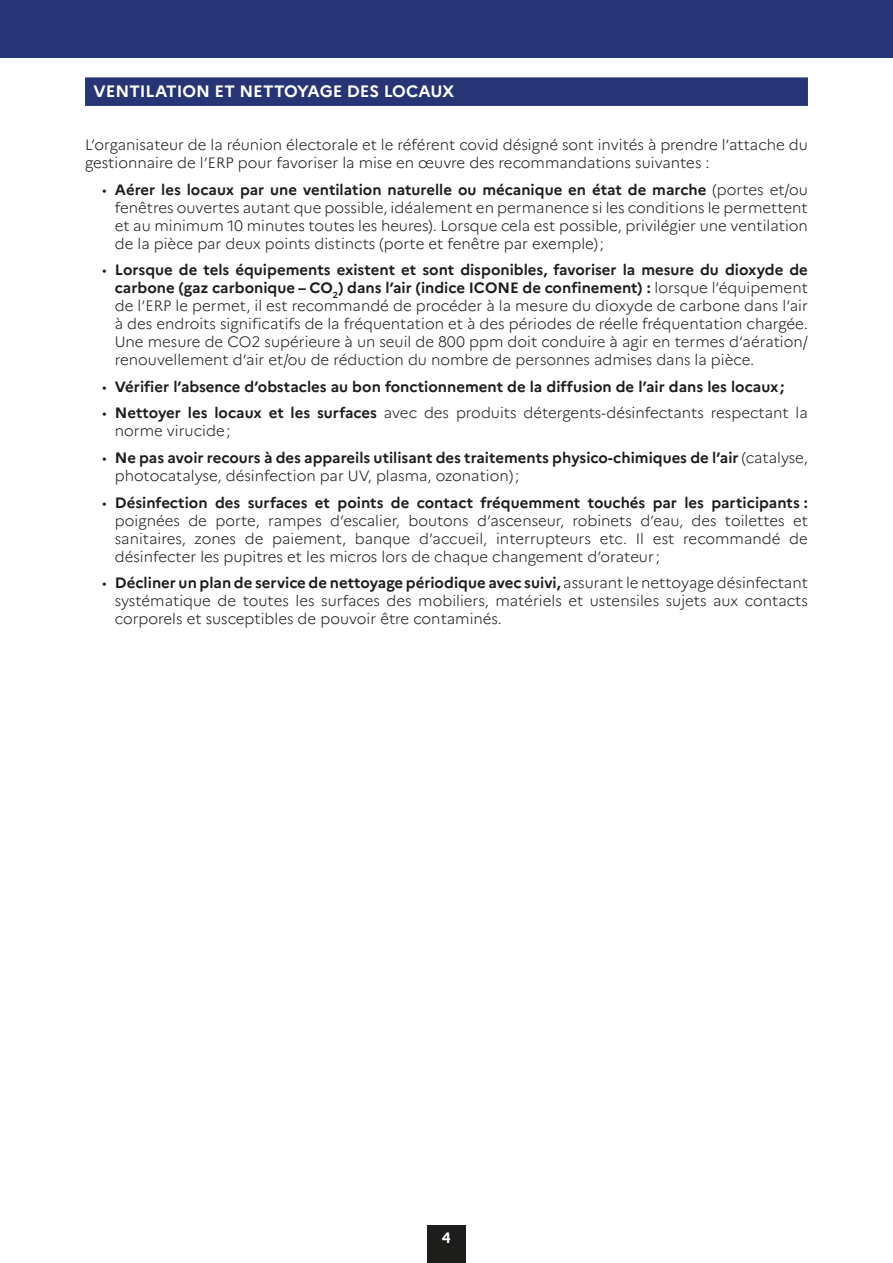
<style>
.page{position:relative;width:893px;height:1263px;background:#fff}
.page>*{position:absolute;margin:0;border:0;box-sizing:border-box;transform-origin:0 0}
.TITRE_PARTIE{font:700 16.5px "Marianne";color:#fff}
.Texte{font:300 15px/18px "Marianne";color:#1d1d1b;text-align:justify}
.t1{font:700 15px/18px "Marianne";color:#1d1d1b}
.t2{font:700 15px "Marianne";color:#fff}
.s1{font-weight:700}
.s2{font-weight:300}
</style>
<div class="page">
<div style="left:427px;top:1225px;width:39px;height:38px;background:#1d1d1b"></div>
<div style="left:0;top:0;width:893px;height:57px;background:#273475"></div>
<div style="left:85px;top:77px;width:723px;height:29px;background:#273475"></div>
<p class="TITRE_PARTIE" style="left:94px;top:81px;width:362px">VENTILATION ET NETTOYAGE DES LOCAUX</p>
<p class="Texte" style="left:85px;top:136px;width:724px">L’organisateur de la réunion électorale et le référent covid désigné sont invités à prendre l’attache du gestionnaire de l’ERP pour favoriser la mise en œuvre des recommandations suivantes :</p>
<p class="Texte" style="left:115px;top:181px;width:695px;text-indent:-13px">• <span class="s1">Aérer les locaux par une ventilation naturelle ou mécanique en état de marche</span> (portes et/ou fenêtres ouvertes autant que possible, idéalement en permanence si les conditions le permettent et au minimum 10 minutes toutes les heures). Lorsque cela est possible, privilégier une ventilation de la pièce par deux points distincts (porte et fenêtre par exemple);</p>
<p class="Texte" style="left:115px;top:261px;width:695px;text-indent:-13px">• <span class="s1">Lorsque de tels équipements existent et sont disponibles, favoriser la mesure du dioxyde de carbone (gaz carbonique – CO</span><sub>2</sub><span class="s1">) dans l’air (indice ICONE de confinement) :</span> lorsque l’équipement de l’ERP le permet, il est recommandé de procéder à la mesure du dioxyde de carbone dans l’air à des endroits significatifs de la fréquentation et à des périodes de réelle fréquentation chargée.<br>Une mesure de CO2 supérieure à un seuil de 800 ppm doit conduire à agir en termes d’aération/ renouvellement d’air et/ou de réduction du nombre de personnes admises dans la pièce.</p>
<p class="t1" style="left:102px;top:378px;width:684px"><span class="s2">•</span> Vérifier l’absence d’obstacles au bon fonctionnement de la diffusion de l’air dans les locaux;</p>
<p class="Texte" style="left:115px;top:404px;width:695px;text-indent:-13px">• <span class="s1">Nettoyer les locaux et les surfaces</span> avec des produits détergents-désinfectants respectant la norme virucide;</p>
<p class="t1" style="left:115px;top:449px;width:695px;text-indent:-13px"><span class="s2">•</span> Ne pas avoir recours à des appareils utilisant des traitements physico-chimiques de l’air <span class="s2">(catalyse, photocatalyse, désinfection par UV, plasma, ozonation);</span></p>
<p class="Texte" style="left:115px;top:493px;width:695px;text-indent:-13px">• <span class="s1">Désinfection des surfaces et points de contact fréquemment touchés par les participants : </span>poignées de porte, rampes d’escalier, boutons d’ascenseur, robinets d’eau, des toilettes et sanitaires, zones de paiement, banque d’accueil, interrupteurs etc. Il est recommandé de désinfecter les pupitres et les micros lors de chaque changement d’orateur;</p>
<p class="Texte" style="left:115px;top:574px;width:695px;text-indent:-13px">• <span class="s1">Décliner un plan de service de nettoyage périodique avec suivi,</span> assurant le nettoyage désinfectant systématique de toutes les surfaces des mobiliers, matériels et ustensiles sujets aux contacts corporels et susceptibles de pouvoir être contaminés.</p>
<p class="t2" style="left:442px;top:1228px;width:10px">4</p>
</div>
